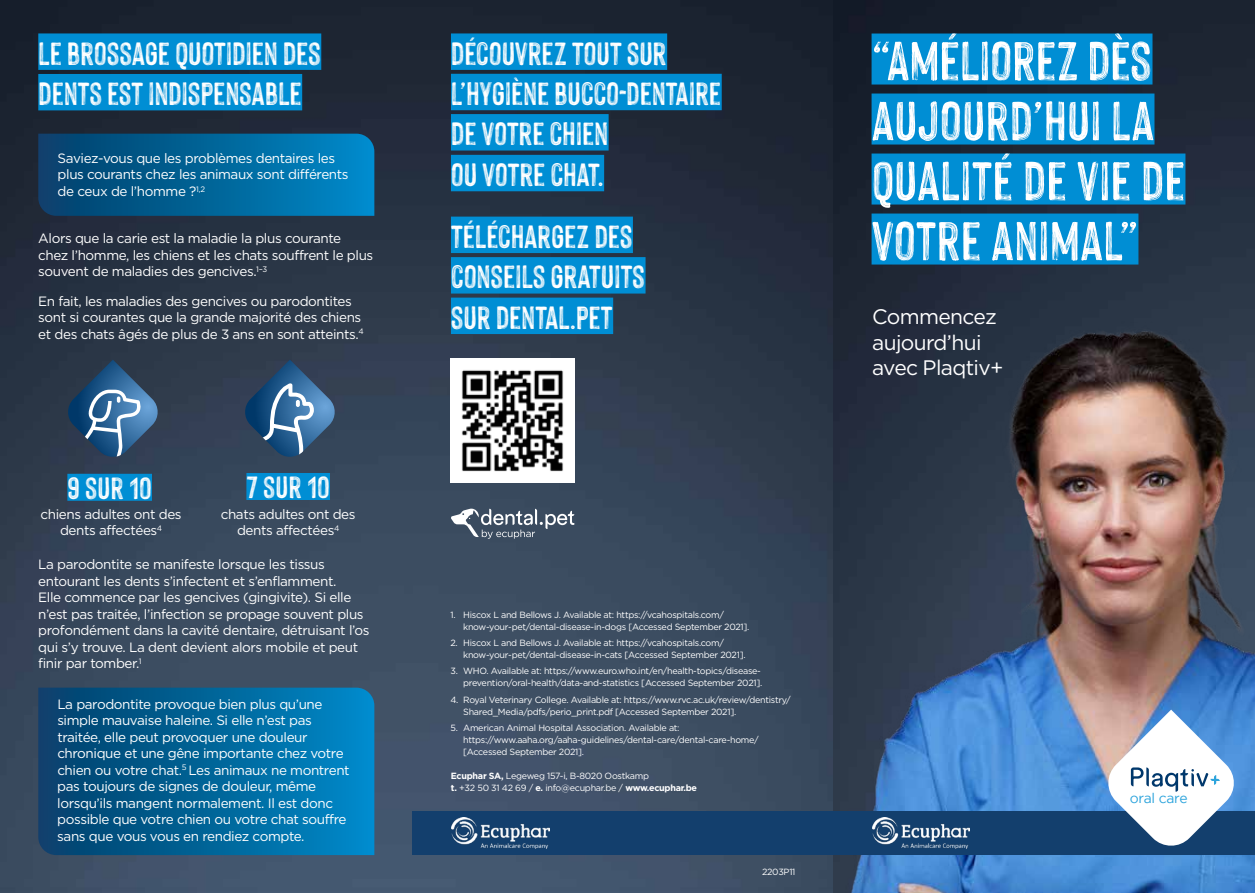
<style>
.page{position:relative;width:1255px;height:893px;background:#fff}
.page>*{position:absolute;margin:0;border:0;box-sizing:border-box;transform-origin:0 0}
.t1{font:60px/60px "Hackney Vector";color:#fff}
.t2{font:35.25px/40.5px "Hackney Vector";letter-spacing:-.01em;color:#fff}
.t3{font:33.75px "Hackney Vector";color:#fff}
.t4{font:21px/25.5px "Gotham";letter-spacing:-.03em;color:#fff}
.t5{font:13.95px "Gotham";letter-spacing:-.025em;color:#2da4dc}
.t6{font:13.5px/16.5px "Gotham";letter-spacing:-.03em;color:#fff}
.t7{font:9px/12px "Gotham";letter-spacing:-.03em;color:#fff}
.s1{font-weight:700}
</style>
<div class="page">
<img style="left:0;top:0;width:1254px;height:893px">
<img style="left:813px;top:313px;width:441px;height:580px">
<div style="left:871px;top:34px;width:281px;height:51px;background:#008ed4"></div>
<div style="left:871px;top:94px;width:283px;height:51px;background:#008ed4"></div>
<div style="left:871px;top:154px;width:314px;height:51px;background:#008ed4"></div>
<div style="left:871px;top:214px;width:267px;height:51px;background:#008ed4"></div>
<div style="left:451px;top:33px;width:216px;height:37px;background:#008ed4"></div>
<div style="left:451px;top:74px;width:270px;height:36px;background:#008ed4"></div>
<div style="left:451px;top:114px;width:157px;height:37px;background:#008ed4"></div>
<div style="left:451px;top:155px;width:153px;height:36px;background:#008ed4"></div>
<div style="left:451px;top:217px;width:182px;height:36px;background:#008ed4"></div>
<div style="left:451px;top:257px;width:194px;height:37px;background:#008ed4"></div>
<div style="left:451px;top:298px;width:162px;height:36px;background:#008ed4"></div>
<div style="left:38px;top:33px;width:283px;height:37px;background:#008ed4"></div>
<div style="left:38px;top:74px;width:264px;height:36px;background:#008ed4"></div>
<div style="left:412px;top:812px;width:842px;height:43px;background:#133f6d"></div>
<svg style="left:1105px;top:710px;width:131px;height:136px"></svg>
<img style="left:872px;top:817px;width:97px;height:31px">
<img style="left:451px;top:817px;width:98px;height:31px">
<svg style="left:38px;top:134px;width:336px;height:82px;background:#016397"></svg>
<svg style="left:38px;top:688px;width:336px;height:167px;background:#026397"></svg>
<img style="left:450px;top:358px;width:124px;height:124px">
<div style="left:67px;top:474px;width:85px;height:27px;background:#008ed4"></div>
<svg style="left:66px;top:360px;width:93px;height:99px;background:#3e5e7f"></svg>
<svg style="left:451px;top:509px;width:123px;height:30px;background:#677483"></svg>
<svg style="left:243px;top:360px;width:93px;height:99px;background:#3f6182"></svg>
<div style="left:246px;top:473px;width:84px;height:27px;background:#008ed4"></div>
<h2 class="t2" style="left:38px;top:32px;width:284px">LE BROSSAGE QUOTIDIEN DES<br>DENTS EST INDISPENSABLE</h2>
<p class="t6" style="left:58px;top:150px;width:292px">Saviez-vous que les problèmes dentaires les plus courants chez les animaux sont différents de ceux de l’homme ?<sup>1,2</sup></p>
<p class="t6" style="left:38px;top:230px;width:336px">Alors que la carie est la maladie la plus courante chez l’homme, les chiens et les chats souffrent le plus souvent de maladies des gencives.<sup>1–3</sup></p>
<p class="t6" style="left:38px;top:292px;width:327px">En fait, les maladies des gencives ou parodontites sont si courantes que la grande majorité des chiens et des chats âgés de plus de 3 ans en sont atteints.<sup>4</sup></p>
<h3 class="t3" style="left:67px;top:469px;width:86px">9 SUR 10</h3>
<p class="t6" style="left:41px;top:505px;width:143px;text-align:center">chiens adultes ont des dents affectées<sup>4</sup></p>
<h3 class="t3" style="left:246px;top:469px;width:85px">7 SUR 10</h3>
<p class="t6" style="left:221px;top:505px;width:136px;text-align:center">chats adultes ont des dents affectées<sup>4</sup></p>
<p class="t6" style="left:38px;top:556px;width:333px">La parodontite se manifeste lorsque les tissus entourant les dents s’infectent et s’enflamment.<br>Elle commence par les gencives (gingivite). Si elle n’est pas traitée, l’infection se propage souvent plus profondément dans la cavité dentaire, détruisant l’os qui s’y trouve. La dent devient alors mobile et peut finir par tomber.<sup>1</sup></p>
<p class="t6" style="left:57px;top:695px;width:294px">La parodontite provoque bien plus qu’une simple mauvaise haleine. Si elle n’est pas traitée, elle peut provoquer une douleur chronique et une gêne importante chez votre chien ou votre chat.<sup>5</sup> Les animaux ne montrent pas toujours de signes de douleur, même lorsqu’ils mangent normalement. Il est donc possible que votre chien ou votre chat souffre sans que vous vous en rendiez compte.</p>
<h2 class="t2" style="left:451px;top:32px;width:272px">DÉCOUVREZ TOUT SUR<br>L’HYGIÈNE BUCCO-DENTAIRE<br>DE VOTRE CHIEN<br>OU VOTRE CHAT.</h2>
<h2 class="t2" style="left:451px;top:215px;width:196px">TÉLÉCHARGEZ DES<br>CONSEILS GRATUITS<br>SUR DENTAL.PET</h2>
<h1 class="t1" style="left:871px;top:29px;width:315px">“AMÉLIOREZ DÈS<br>AUJOURD’HUI LA<br>QUALITÉ DE VIE DE<br>VOTRE ANIMAL”</h1>
<h3 class="t4" style="left:872px;top:304px;width:133px">Commencez aujourd’hui avec Plaqtiv+</h3>
<p class="t7" style="left:463px;top:609px;width:288px;text-indent:-13px">1. Hiscox L and Bellows J. Available at: https://vcahospitals.com/ know-your-pet/dental-disease-in-dogs [Accessed September 2021].</p>
<p class="t7" style="left:463px;top:637px;width:284px;text-indent:-13px">2. Hiscox L and Bellows J. Available at: https://vcahospitals.com/ know-your-pet/dental-disease-in-cats [Accessed September 2021].</p>
<p class="t7" style="left:450px;top:665px;width:313px;text-align:right">3. WHO. Available at: https://www.euro.who.int/en/health-topics/disease&shy;prevention/oral-health/data-and-statistics [Accessed September 2021].</p>
<p class="t7" style="left:463px;top:693px;width:329px;text-indent:-13px">4. Royal Veterinary College. Available at: https://www.rvc.ac.uk/review/dentistry/<br>Shared_Media/pdfs/perio_print.pdf [Accessed September 2021].</p>
<p class="t7" style="left:463px;top:722px;width:297px;text-indent:-13px">5. American Animal Hospital Association. Available at: https://www.aaha.org/aaha-guidelines/dental-care/dental-care-home/ [Accessed September 2021].</p>
<p class="t7" style="left:451px;top:770px;width:248px"><span class="s1">Ecuphar SA,</span> Legeweg 157-i, B-8020 Oostkamp<br><span class="s1">t.</span> +32 50 31 42 69 / <span class="s1">e.</span> info@ecuphar.be / <span class="s1">www.ecuphar.be</span></p>
<p class="t7" style="left:762px;top:865px;width:35px">2203P11</p>
<p class="t5" style="left:1129px;top:790px;width:59px">oral care</p>
</div>
